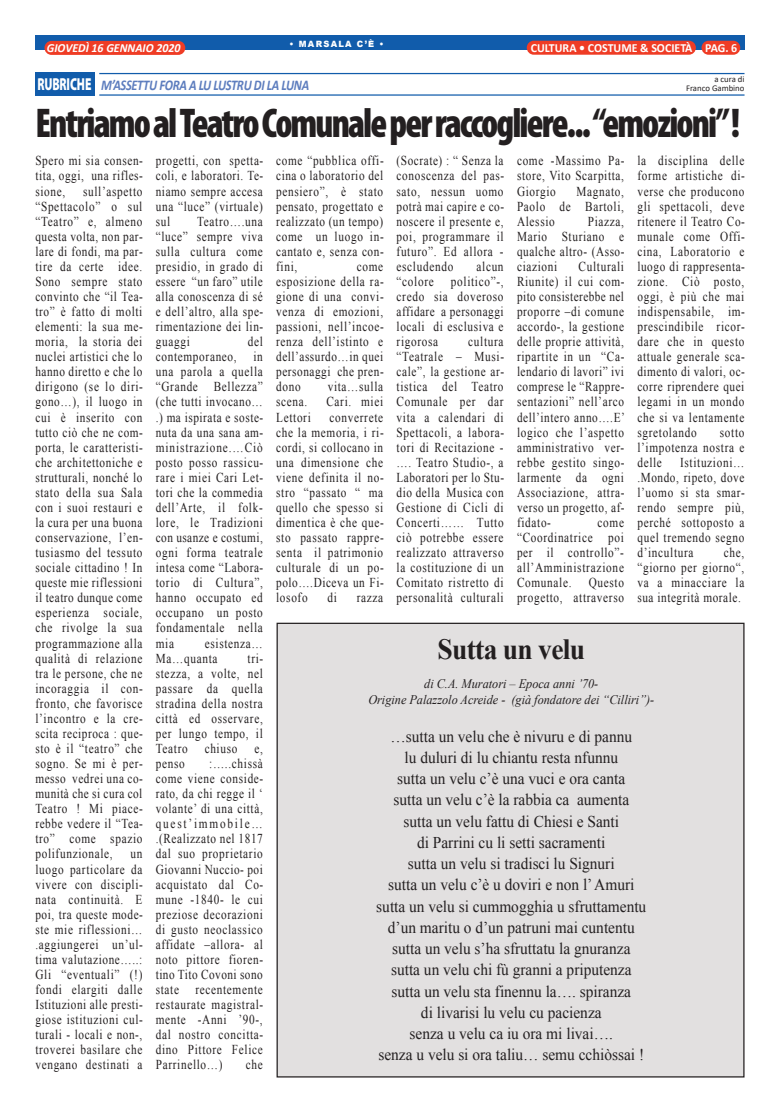
<style>
.page{position:relative;width:780px;height:1113px;background:#fff}
.page>*{position:absolute;margin:0;border:0;box-sizing:border-box;transform-origin:0 0}
.t1{font:900 condensed 41.75px "Myriad Pro";letter-spacing:-.05em;color:#231f20;scale:.91 1}
.t2{font:700 29.38px "Times New Roman";letter-spacing:-.025em;color:#231f20;scale:.94 1}
.t3{font:900 17.38px "Myriad Pro";letter-spacing:-.01em;color:#fff;scale:.67 1}
.t4{font:16.38px/21.2px "Times New Roman";color:#231f20;text-align:center;scale:.94 1}
.t5{font:italic 700 14.88px "Calibri";letter-spacing:-.025em;color:#5d7dbe;scale:.83 1}
.t6{font:13.62px/15px "Times New Roman";letter-spacing:.06em;color:#231f20;text-align:justify;scale:.83 1}
.t7{font:italic 13.12px/16.2px "Times New Roman";color:#231f20;text-align:center;scale:.94 1}
.t8{font:700 12.38px "Calibri";color:#fff;scale:.96 1}
.t9{font:italic 700 12.38px "Calibri";color:#fff;scale:.96 1}
.t10{font:8.75px "Calibri";color:#231f20}
.t11{font:900 8.62px "Arial";letter-spacing:.15em;color:#fff;scale:.96 1}
</style>
<div class="page">
<div style="left:35px;top:35px;width:709px;height:14px;background:#115cab"></div>
<div style="left:701px;top:41px;width:39px;height:14px;background:#ef3c25;border-radius:7px"></div>
<div style="left:44px;top:41px;width:141px;height:14px;background:#ef3c25;border-radius:7px"></div>
<div style="left:526px;top:41px;width:169px;height:14px;background:#ef3c25;border-radius:7px"></div>
<div style="left:35px;top:72px;width:60px;height:24px;background:#115cab"></div>
<hr style="left:99px;top:73px;width:645px;height:1px;background:#115cab">
<hr style="left:99px;top:94px;width:645px;height:2px;background:#115cab">
<div style="left:277px;top:623px;width:466px;height:454px;background:#e2e0e0"></div>
<p class="t11" style="left:289px;top:37px;width:100px">• MARSALA C’È •</p>
<p class="t5" style="left:101px;top:79px;width:252px">M’ASSETTU FORA A LU LUSTRU DI LA LUNA</p>
<p class="t9" style="left:47px;top:42px;width:141px">GIOVEDÌ 16 GENNAIO 2020</p>
<p class="t8" style="left:530px;top:43px;width:217px">CULTURA • COSTUME &amp; SOCIETÀ PAG. 6</p>
<p class="t10" style="left:714px;top:75px;width:32px">a cura di</p>
<p class="t3" style="left:37px;top:78px;width:82px">RUBRICHE</p>
<p class="t10" style="left:686px;top:84px;width:60px">Franco Gambino</p>
<h1 class="t1" style="left:35px;top:108px;width:775px">EntriamoalTeatroComunaleperraccogliere...“emozioni”!</h1>
<p class="t6" style="left:35px;top:153px;width:131px">Spero mi sia consen&shy;tita, oggi, una rifles&shy;sione,</p>
<p class="t6" style="left:35px;top:183px;width:131px;text-indent:48px">sull’aspetto “Spettacolo” o sul “Teatro” e, almeno questa volta, non par&shy;lare di fondi, ma par&shy;tire da certe idee.<br>Sono sempre stato convinto che “il Tea&shy;tro” è fatto di molti elementi: la sua me&shy;moria, la storia dei nuclei artistici che lo hanno diretto e che lo dirigono (se lo diri&shy;gono…), il luogo in cui è inserito con tutto ciò che ne com&shy;porta, le caratteristi&shy;che architettoniche e strutturali, nonché lo stato della sua Sala con i suoi restauri e la cura per una buona conservazione, l’en&shy;tusiasmo del tessuto sociale cittadino ! In queste mie riflessioni il teatro dunque come esperienza sociale, che rivolge la sua programmazione alla qualità di relazione tra le persone, che ne incoraggia il con&shy;fronto, che favorisce l’incontro e la cre&shy;scita reciproca : que&shy;sto è il “teatro” che sogno. Se mi è per&shy;messo vedrei una co&shy;munità che si cura col Teatro ! Mi piace&shy;rebbe vedere il “Tea&shy;tro” come spazio polifunzionale,</p>
<p class="t6" style="left:35px;top:846px;width:131px;text-indent:95px">un luogo particolare da vivere con discipli&shy;nata continuità. E poi, tra queste mode&shy;ste mie riflessioni… .aggiungerei un’ul&shy;tima valutazione…..:<br>Gli “eventuali” (!) fondi elargiti dalle Istituzioni alle presti&shy;giose istituzioni cul&shy;turali - locali e non-, troverei basilare che vengano destinati a</p>
<p class="t6" style="left:156px;top:153px;width:131px">progetti, con spetta&shy;coli, e laboratori. Te&shy;niamo sempre accesa una “luce” (virtuale) sul</p>
<p class="t6" style="left:156px;top:213px;width:131px;text-indent:41px">Teatro….una “luce” sempre viva sulla cultura come presidio, in grado di essere “un faro” utile alla conoscenza di sé e dell’altro, alla spe&shy;rimentazione dei lin&shy;guaggi</p>
<p class="t6" style="left:156px;top:334px;width:131px;text-indent:92px">del contemporaneo, in una parola a quella “Grande Bellezza” (che tutti invocano… .) ma ispirata e soste&shy;nuta da una sana am&shy;ministrazione.…Ciò posto posso rassicu&shy;rare i miei Cari Let&shy;tori che la commedia dell’Arte, il folk&shy;lore, le Tradizioni con usanze e costumi, ogni forma teatrale intesa come “Labora&shy;torio di Cultura”, hanno occupato ed occupano un posto fondamentale nella mia</p>
<p class="t6" style="left:156px;top:635px;width:130px;text-indent:49px">esistenza…<br>Ma…quanta</p>
<p class="t6" style="left:156px;top:650px;width:131px;text-indent:92px">tri&shy;stezza, a volte, nel passare da quella stradina della nostra città ed osservare, per lungo tempo, il Teatro chiuso e, penso</p>
<p class="t6" style="left:156px;top:756px;width:131px;text-indent:53px">:…..chissà come viene conside&shy;rato, da chi regge il ‘ volante’ di una città, quest’immobile… .(Realizzato nel 1817 dal suo proprietario Giovanni Nuccio- poi acquistato dal Co&shy;mune -1840- le cui preziose decorazioni di gusto neoclassico affidate –allora- al noto pittore fioren&shy;tino Tito Covoni sono state recentemente restaurate magistral&shy;mente -Anni ’90-, dal nostro concitta&shy;dino Pittore Felice Parrinello…)</p>
<p class="t6" style="left:246px;top:1057px;width:22px">che</p>
<p class="t6" style="left:276px;top:153px;width:131px">come “pubblica offi&shy;cina o laboratorio del pensiero”, è stato pensato, progettato e realizzato (un tempo) come un luogo in&shy;cantato e, senza con&shy;fini,</p>
<p class="t6" style="left:276px;top:259px;width:131px;text-indent:81px">come esposizione della ra&shy;gione di una convi&shy;venza di emozioni, passioni, nell’incoe&shy;renza dell’istinto e dell’assurdo…in quei personaggi che pren&shy;dono</p>
<p class="t6" style="left:328px;top:379px;width:68px">vita…sulla</p>
<p class="t6" style="left:276px;top:394px;width:39px">scena.</p>
<p class="t6" style="left:326px;top:394px;width:70px">Cari. miei</p>
<p class="t6" style="left:276px;top:409px;width:43px">Lettori</p>
<p class="t6" style="left:276px;top:409px;width:131px;text-indent:53px">converrete che la memoria, i ri&shy;cordi, si collocano in una dimensione che viene definita il no&shy;stro “passato “ ma quello che spesso si dimentica è che que&shy;sto passato rappre&shy;senta il patrimonio culturale di un po&shy;polo….Diceva un Fi&shy;losofo</p>
<p class="t6" style="left:327px;top:590px;width:13px">di</p>
<p class="t6" style="left:357px;top:590px;width:33px">razza</p>
<p class="t6" style="left:396px;top:153px;width:131px">(Socrate) : “ Senza la conoscenza del pas&shy;sato, nessun uomo potrà mai capire e co&shy;noscere il presente e, poi, programmare il futuro”. Ed allora - escludendo</p>
<p class="t6" style="left:476px;top:259px;width:34px">alcun</p>
<p class="t6" style="left:396px;top:274px;width:130px;text-indent:54px">politico”-, credo sia doveroso affidare a personaggi locali di esclusiva e rigorosa</p>
<p class="t6" style="left:396px;top:274px;width:46px">“colore</p>
<p class="t6" style="left:396px;top:334px;width:131px;text-indent:72px">cultura “Teatrale – Musi&shy;cale”, la gestione ar&shy;tistica del Teatro Comunale per dar vita a calendari di Spettacoli, a labora&shy;tori di Recitazione - …. Teatro Studio-, a Laboratori per lo Stu&shy;dio della Musica con Gestione di Cicli di Concerti…… Tutto ciò potrebbe essere realizzato attraverso la costituzione di un Comitato ristretto di personalità culturali</p>
<p class="t6" style="left:517px;top:153px;width:131px">come -Massimo Pa&shy;store, Vito Scarpitta, Giorgio</p>
<p class="t6" style="left:517px;top:183px;width:130px;text-indent:59px">Magnato, Paolo de Bartoli, Alessio</p>
<p class="t6" style="left:517px;top:213px;width:131px;text-indent:71px">Piazza, Mario Sturiano e qualche altro- (Asso&shy;ciazioni</p>
<p class="t6" style="left:517px;top:259px;width:131px;text-indent:62px">Culturali Riunite) il cui com&shy;pito consisterebbe nel proporre –di comune accordo-, la gestione delle proprie attività, ripartite in un “Ca&shy;lendario di lavori” ivi comprese le “Rappre&shy;sentazioni” nell’arco dell’intero anno….E’ logico che l’aspetto amministrativo ver&shy;rebbe gestito singo&shy;larmente da ogni Associazione, attra&shy;verso un progetto, af&shy;fidato-</p>
<p class="t6" style="left:517px;top:515px;width:130px;text-indent:81px">come “Coordinatrice poi per il controllo”- all’Amministrazione Comunale.</p>
<p class="t6" style="left:517px;top:575px;width:130px;text-align:right">Questo<br>progetto, attraverso</p>
<p class="t6" style="left:637px;top:153px;width:131px">la disciplina delle forme artistiche di&shy;verse che producono gli spettacoli, deve ritenere il Teatro Co&shy;munale come Offi&shy;cina, Laboratorio e luogo di rappresenta&shy;zione. Ciò posto, oggi, è più che mai indispensabile, im&shy;prescindibile ricor&shy;dare che in questo attuale generale sca&shy;dimento di valori, oc&shy;corre riprendere quei legami in un mondo che si va lentamente sgretolando</p>
<p class="t6" style="left:637px;top:424px;width:130px;text-indent:82px">sotto l’impotenza nostra e delle</p>
<p class="t6" style="left:637px;top:454px;width:131px;text-indent:43px">Istituzioni… .Mondo, ripeto, dove l’uomo si sta smar&shy;rendo sempre più, perché sottoposto a quel tremendo segno d’incultura</p>
<p class="t6" style="left:637px;top:545px;width:130px;text-indent:87px">che, “giorno per giorno“, va a minacciare la sua integrità morale.</p>
<h2 class="t2" style="left:437px;top:633px;width:158px">Sutta un velu</h2>
<p class="t7" style="left:368px;top:675px;width:306px">di C.A. Muratori – Epoca anni ’70-<br>Origine Palazzolo Acreide - (già fondatore dei “Cilliri”)-</p>
<p class="t4" style="left:376px;top:725px;width:289px">…sutta un velu che è nivuru e di pannu<br>lu duluri di lu chiantu resta nfunnu<br>sutta un velu c’è una vuci e ora canta<br>sutta un velu c’è la rabbia ca aumenta<br>sutta un velu fattu di Chiesi e Santi<br>di Parrini cu li setti sacramenti<br>sutta un velu si tradisci lu Signuri<br>sutta un velu c’è u doviri e non l’Amuri sutta un velu si cummogghia u sfruttamentu d’un maritu o d’un patruni mai cuntentu sutta un velu s’ha sfruttatu la gnuranza sutta un velu chi fù granni a priputenza sutta un velu sta finennu la…. spiranza<br>di livarisi lu velu cu pacienza<br>senza u velu ca iu ora mi livai….<br>senza u velu si ora taliu… semu cchiòssai !</p>
</div>
